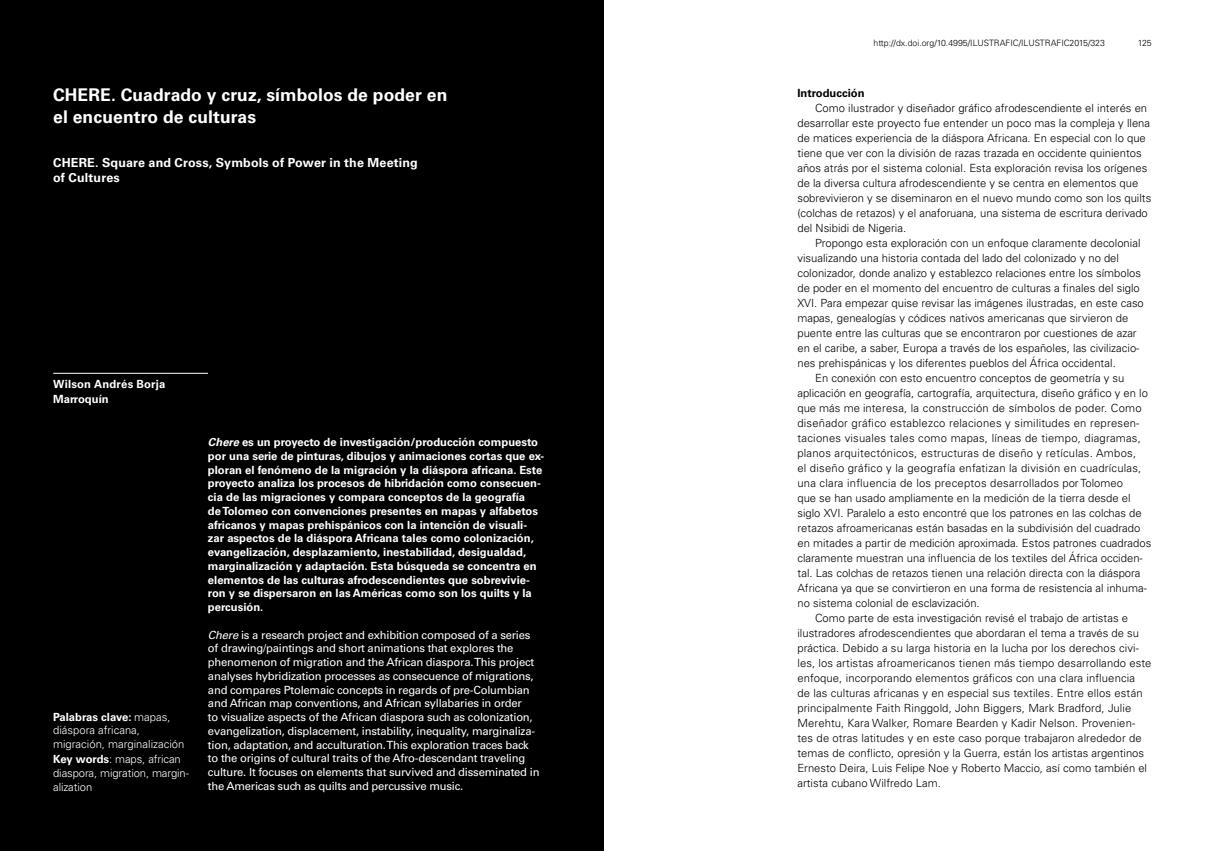
<style>
.page{position:relative;width:1205px;height:851px;background:#fff}
.page>*{position:absolute;margin:0;border:0;box-sizing:border-box;transform-origin:0 0}
.t1{font:700 17.5px/21.2px "Univers LT Std";letter-spacing:.005em;color:#fff}
.t2{font:700 12.5px/15px "Univers LT Std";letter-spacing:.015em;color:#fff}
.t3{font:300 11.25px/15px "Univers LT Std";color:#000}
.t4{font:700 11.25px/13.8px "Univers LT Std";color:#fff}
.t5{font:11.25px/13.8px "Univers LT Std";letter-spacing:-.02em;color:#fff}
.t6{font:300 11.25px "Univers LT Std";letter-spacing:.02em;color:#000}
.t7{font:300 11.25px/13.8px "Univers LT Std";color:#fff}
.t8{font:700 11.25px "Univers LT Std";color:#000}
.t9{font:300 8.75px "Univers LT Std";color:#000}
.s1{font-weight:700}
.s2{font-style:italic}
</style>
<div class="page">
<div style="left:0;top:0;width:603px;height:850px;background:#000"></div>
<hr style="left:53px;top:373px;width:155px;height:1px;background:#fff">
<h1 class="t1" style="left:53px;top:85px;width:396px">CHERE. Cuadrado y cruz, símbolos de poder en el encuentro de culturas</h1>
<p class="t2" style="left:53px;top:155px;width:366px">CHERE. Square and Cross, Symbols of Power in the Meeting of Cultures</p>
<p class="t4" style="left:53px;top:376px;width:114px;line-height:15px">Wilson Andrés Borja<br>Marroquín</p>
<p class="t7" style="left:53px;top:709px;width:133px"><span class="s1">Palabras clave:</span> mapas, diáspora africana, migración, marginalización</p>
<p class="t7" style="left:53px;top:752px;width:137px"><span class="s1">Key words</span>: maps, african diaspora, migration, margin&shy;alization</p>
<p class="t4" style="left:208px;top:435px;width:338px"><span class="s2">Chere</span> es un proyecto de investigación/producción compuesto por una serie de pinturas, dibujos y animaciones cortas que ex&shy;ploran el fenómeno de la migración y la diáspora africana. Este proyecto analiza los procesos de hibridación como consecuen&shy;cia de las migraciones y compara conceptos de la geografía<br>de Tolomeo con convenciones presentes en mapas y alfabetos africanos y mapas prehispánicos con la intención de visuali&shy;zar aspectos de la diáspora Africana tales como colonización, evangelización, desplazamiento, inestabilidad, desigualdad, marginalización y adaptación. Esta búsqueda se concentra en elementos de las culturas afrodescendientes que sobrevivie&shy;ron y se dispersaron en las Américas como son los quilts y la percusión.</p>
<p class="t5" style="left:208px;top:627px;width:333px"><span class="s2">Chere</span> is a research project and exhibition composed of a series of drawing/paintings and short animations that explores the phenomenon of migration and the African diaspora. This project analyses hybridization processes as consecuence of migrations, and compares Ptolemaic concepts in regards of pre-Columbian and African map conventions, and African syllabaries in order<br>to visualize aspects of the African diaspora such as colonization, evangelization, displacement, instability, inequality, marginaliza&shy;tion, adaptation, and acculturation. This exploration traces back to the origins of cultural traits of the Afro-descendant traveling culture. It focuses on elements that survived and disseminated in the Americas such as quilts and percussive music.</p>
<p class="t9" style="left:873px;top:38px;width:233px">http://dx.doi.org/10.4995/ILUSTRAFIC/ILUSTRAFIC2015/323</p>
<p class="t9" style="left:1137px;top:38px;width:16px">125</p>
<p class="t8" style="left:797px;top:86px;width:69px">Introducción</p>
<p class="t3" style="left:797px;top:100px;width:355px;text-indent:18px">Como ilustrador y diseñador gráfico afrodescendiente el interés en desarrollar este proyecto fue entender un poco mas la compleja y llena de matices experiencia de la diáspora Africana. En especial con lo que tiene que ver con la división de razas trazada en occidente quinientos años atrás por el sistema colonial. Esta exploración revisa los orígenes de la diversa cultura afrodescendiente y se centra en elementos que sobrevivieron y se diseminaron en el nuevo mundo como son los quilts (colchas de retazos) y el anaforuana, una sistema de escritura derivado del Nsibidi de Nigeria.</p>
<p class="t3" style="left:815px;top:235px;width:327px">Propongo esta exploración con un enfoque claramente decolonial</p>
<p class="t3" style="left:797px;top:250px;width:323px">visualizando una historia contada del lado del colonizado y no del</p>
<p class="t3" style="left:797px;top:265px;width:345px">colonizador, donde analizo y establezco relaciones entre los símbolos</p>
<p class="t3" style="left:797px;top:280px;width:344px">de poder en el momento del encuentro de culturas a finales del siglo</p>
<p class="t3" style="left:797px;top:295px;width:348px">XVI. Para empezar quise revisar las imágenes ilustradas, en este caso</p>
<p class="t3" style="left:797px;top:310px;width:332px">mapas, genealogías y códices nativos americanas que sirvieron de</p>
<p class="t3" style="left:797px;top:325px;width:341px">puente entre las culturas que se encontraron por cuestiones de azar</p>
<p class="t3" style="left:797px;top:340px;width:343px">en el caribe, a saber, Europa a través de los españoles, las civilizacio-</p>
<p class="t3" style="left:797px;top:355px;width:320px">nes prehispánicas y los diferentes pueblos del África occidental.</p>
<p class="t3" style="left:815px;top:370px;width:311px">En conexión con esto encuentro conceptos de geometría y su</p>
<p class="t3" style="left:797px;top:385px;width:352px">aplicación en geografía, cartografía, arquitectura, diseño gráfico y en lo</p>
<p class="t6" style="left:797px;top:401px;width:346px">que más me interesa, la construcción de símbolos de poder. Como</p>
<p class="t6" style="left:797px;top:416px;width:343px">diseñador gráfico establezco relaciones y similitudes en represen-</p>
<p class="t6" style="left:797px;top:431px;width:345px">taciones visuales tales como mapas, líneas de tiempo, diagramas,</p>
<p class="t6" style="left:797px;top:446px;width:340px">planos arquitectónicos, estructuras de diseño y retículas. Ambos,</p>
<p class="t6" style="left:797px;top:461px;width:345px">el diseño gráfico y la geografía enfatizan la división en cuadrículas,</p>
<p class="t6" style="left:797px;top:476px;width:327px">una clara influencia de los preceptos desarrollados por Tolomeo</p>
<p class="t3" style="left:797px;top:490px;width:335px">que se han usado ampliamente en la medición de la tierra desde el</p>
<p class="t3" style="left:797px;top:505px;width:346px">siglo XVI. Paralelo a esto encontré que los patrones en las colchas de</p>
<p class="t3" style="left:797px;top:520px;width:344px">retazos afroamericanas están basadas en la subdivisión del cuadrado</p>
<p class="t3" style="left:797px;top:535px;width:355px">en mitades a partir de medición aproximada. Estos patrones cuadrados</p>
<p class="t3" style="left:797px;top:550px;width:347px">claramente muestran una influencia de los textiles del África occiden-</p>
<p class="t3" style="left:797px;top:565px;width:345px">tal. Las colchas de retazos tienen una relación directa con la diáspora</p>
<p class="t3" style="left:797px;top:580px;width:351px">Africana ya que se convirtieron en una forma de resistencia al inhuma-</p>
<p class="t3" style="left:797px;top:595px;width:184px">no sistema colonial de esclavización.</p>
<p class="t3" style="left:815px;top:610px;width:314px">Como parte de esta investigación revisé el trabajo de artistas e</p>
<p class="t3" style="left:797px;top:625px;width:343px">ilustradores afrodescendientes que abordaran el tema a través de su</p>
<p class="t3" style="left:797px;top:640px;width:343px">práctica. Debido a su larga historia en la lucha por los derechos civi-</p>
<p class="t3" style="left:797px;top:655px;width:356px">les, los artistas afroamericanos tienen más tiempo desarrollando este</p>
<p class="t3" style="left:797px;top:670px;width:339px">enfoque, incorporando elementos gráficos con una clara influencia</p>
<p class="t3" style="left:797px;top:685px;width:347px">de las culturas africanas y en especial sus textiles. Entre ellos están</p>
<p class="t3" style="left:797px;top:700px;width:335px">principalmente Faith Ringgold, John Biggers, Mark Bradford, Julie</p>
<p class="t3" style="left:797px;top:715px;width:339px">Merehtu, Kara Walker, Romare Bearden y Kadir Nelson. Provenien-</p>
<p class="t3" style="left:797px;top:730px;width:346px">tes de otras latitudes y en este caso porque trabajaron alrededor de</p>
<p class="t3" style="left:797px;top:745px;width:348px">temas de conflicto, opresión y la Guerra, están los artistas argentinos</p>
<p class="t3" style="left:797px;top:760px;width:351px">Ernesto Deira, Luis Felipe Noe y Roberto Maccio, así como también el</p>
<p class="t3" style="left:797px;top:775px;width:145px">artista cubano Wilfredo Lam.</p>
</div>
